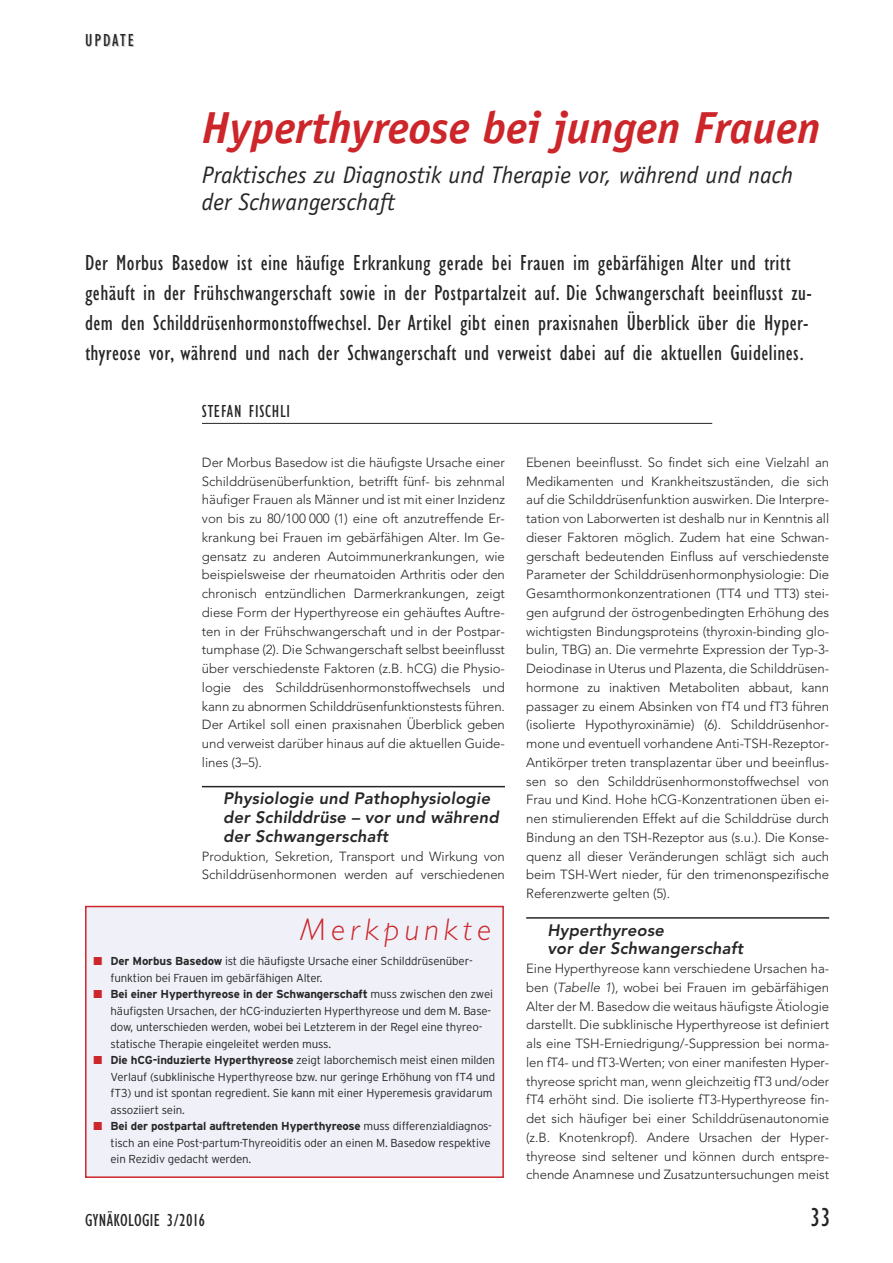
<style>
.page{position:relative;width:893px;height:1263px;background:#fff}
.page>*{position:absolute;margin:0;border:0;box-sizing:border-box;transform-origin:0 0}
.t1{font:italic 700 45px "Officina Sans";color:#cc262b}
.t2{font:italic 300 31.5px "Gill Sans";letter-spacing:.165em;color:#cc262b}
.t3{font:condensed 27px "Gill Sans";color:#272627}
.t4{font:italic 24px/27px "Officina Sans";color:#272627}
.t5{font:condensed 22.5px/30px "Gill Sans";letter-spacing:.02em;color:#272627}
.t6{font:condensed 18px "Gill Sans";letter-spacing:.035em;color:#272627}
.t7{font:italic 800 16.5px/18.8px "Avenir";letter-spacing:.01em;color:#272627}
.t8{font:300 13.2px/18.8px "Avenir";letter-spacing:-.005em;color:#272627;text-align:justify}
.t9{font:300 11.55px/16.5px "Interstate";letter-spacing:-.015em;color:#272627}
.s1{color:#cc262b}
.s2{font-weight:700}
.s3{font-style:italic}
</style>
<div class="page">
<hr style="left:202px;top:786px;width:303px;height:1px;background:#272627">
<hr style="left:526px;top:917px;width:303px;height:2px;background:#272627">
<hr style="left:202px;top:423px;width:510px;height:1px;background:#272627">
<div style="left:87px;top:907px;width:415px;height:269px;background:#eff0f8"></div>
<div style="left:85px;top:906px;width:419px;height:272px;border:2px solid #cc262b"></div>
<h3 class="t6" style="left:85px;top:33px;width:51px">UPDATE</h3>
<h1 class="t1" style="left:202px;top:111px;width:620px">Hyperthyreose bei jungen Frauen</h1>
<h3 class="t4" style="left:202px;top:163px;width:593px">Praktisches zu Diagnostik und Therapie vor, während und nach der Schwangerschaft</h3>
<p class="t5" style="left:85px;top:249px;width:728px">Der Morbus Basedow ist eine häufige Erkrankung gerade bei Frauen im gebärfähigen Alter und tritt gehäuft in der Frühschwangerschaft sowie in der Postpartalzeit auf. Die Schwangerschaft beeinflusst zu&shy;dem den Schilddrüsenhormonstoffwechsel. Der Artikel gibt einen praxisnahen Überblick über die Hyper&shy;thyreose vor, während und nach der Schwangerschaft und verweist dabei auf die aktuellen Guidelines.</p>
<h3 class="t6" style="left:202px;top:404px;width:89px">STEFAN FISCHLI</h3>
<p class="t8" style="left:202px;top:453px;width:304px">Der Morbus Basedow ist die häufigste Ursache einer Schilddrüsenüberfunktion, betrifft fünf- bis zehnmal häufiger Frauen als Männer und ist mit einer Inzidenz von bis zu 80/100 000 (1) eine oft anzutreffende Er&shy;krankung bei Frauen im gebärfähigen Alter. Im Ge&shy;gensatz zu anderen Autoimmunerkrankungen, wie beispielsweise der rheumatoiden Arthritis oder den chronisch entzündlichen Darmerkrankungen, zeigt diese Form der Hyperthyreose ein gehäuftes Auftre&shy;ten in der Frühschwangerschaft und in der Postpar&shy;tumphase (2). Die Schwangerschaft selbst beeinflusst über verschiedenste Faktoren (z.B. hCG) die Physio&shy;logie des Schilddrüsenhormonstoffwechsels und kann zu abnormen Schilddrüsenfunktionstests führen.<br>Der Artikel soll einen praxisnahen Überblick geben und verweist darüber hinaus auf die aktuellen Guide&shy;lines (3–5).</p>
<p class="t7" style="left:223px;top:789px;width:277px">Physiologie und Pathophysiologie der Schilddrüse – vor und während der Schwangerschaft</p>
<p class="t8" style="left:202px;top:847px;width:304px">Produktion, Sekretion, Transport und Wirkung von<br>Schilddrüsenhormonen werden auf verschiedenen</p>
<h2 class="t2" style="left:301px;top:917px;width:192px">Merkpunkte</h2>
<p class="t9" style="left:111px;top:953px;width:364px;text-indent:-17px"><span class="s1">■</span> <span class="s2">Der Morbus Basedow</span> ist die häufigste Ursache einer Schilddrüsenüber&shy;funktion bei Frauen im gebärfähigen Alter.</p>
<p class="t9" style="left:111px;top:986px;width:384px;text-indent:-17px"><span class="s1">■</span> <span class="s2">Bei einer Hyperthyreose in der Schwangerschaft</span> muss zwischen den zwei häufigsten Ursachen, der hCG-induzierten Hyperthyreose und dem M. Base&shy;dow, unterschieden werden, wobei bei Letzterem in der Regel eine thyreo&shy;statische Therapie eingeleitet werden muss.</p>
<p class="t9" style="left:111px;top:1052px;width:386px;text-indent:-17px"><span class="s1">■</span> <span class="s2">Die hCG-induzierte Hyperthyreose</span> zeigt laborchemisch meist einen milden Verlauf (subklinische Hyperthyreose bzw. nur geringe Erhöhung von fT4 und fT3) und ist spontan regredient. Sie kann mit einer Hyperemesis gravidarum assoziiert sein.</p>
<p class="t9" style="left:111px;top:1118px;width:383px;text-align:justify;text-indent:-17px"><span class="s1">■</span> <span class="s2">Bei der postpartal auftretenden Hyperthyreose</span> muss differenzialdiagnos&shy;tisch an eine Post-partum-Thyreoiditis oder an einen M. Basedow respektive ein Rezidiv gedacht werden.</p>
<p class="t8" style="left:526px;top:453px;width:304px">Ebenen beeinflusst. So findet sich eine Vielzahl an Medikamenten und Krankheitszuständen, die sich auf die Schilddrüsenfunktion auswirken. Die Interpre&shy;tation von Laborwerten ist deshalb nur in Kenntnis all dieser Faktoren möglich. Zudem hat eine Schwan&shy;gerschaft bedeutenden Einfluss auf verschiedenste Parameter der Schilddrüsenhormonphysiologie: Die Gesamthormonkonzentrationen (TT4 und TT3) stei&shy;gen aufgrund der östrogenbedingten Erhöhung des wichtigsten Bindungsproteins (thyroxin-binding glo&shy;bulin, TBG) an. Die vermehrte Expression der Typ-3- Deiodinase in Uterus und Plazenta, die Schilddrüsen&shy;hormone zu inaktiven Metaboliten abbaut, kann passager zu einem Absinken von fT4 und fT3 führen (isolierte Hypothyroxinämie) (6). Schilddrüsenhor&shy;mone und eventuell vorhandene Anti-TSH-Rezeptor-Antikörper treten transplazentar über und beeinflus&shy;sen so den Schilddrüsenhormonstoffwechsel von Frau und Kind. Hohe hCG-Konzentrationen üben ei&shy;nen stimulierenden Effekt auf die Schilddrüse durch Bindung an den TSH-Rezeptor aus (s.u.). Die Konse&shy;quenz all dieser Veränderungen schlägt sich auch beim TSH-Wert nieder, für den trimenonspezifische Referenzwerte gelten (5).</p>
<p class="t7" style="left:547px;top:921px;width:197px">Hyperthyreose<br>vor der Schwangerschaft</p>
<p class="t8" style="left:526px;top:959px;width:304px">Eine Hyperthyreose kann verschiedene Ursachen ha&shy;ben (<span class="s3">Tabelle 1</span>), wobei bei Frauen im gebärfähigen Alter der M. Basedow die weitaus häufigste Ätiologie darstellt. Die subklinische Hyperthyreose ist definiert als eine TSH-Erniedrigung/-Suppression bei norma&shy;len fT4- und fT3-Werten; von einer manifesten Hyper&shy;thyreose spricht man, wenn gleichzeitig fT3 und/oder fT4 erhöht sind. Die isolierte fT3-Hyperthyreose fin&shy;det sich häufiger bei einer Schilddrüsenautonomie (z.B. Knotenkropf). Andere Ursachen der Hyper&shy;thyreose sind seltener und können durch entspre&shy;chende Anamnese und Zusatzuntersuchungen meist</p>
<h3 class="t6" style="left:85px;top:1213px;width:122px">GYNÄKOLOGIE 3/2016</h3>
<h3 class="t3" style="left:810px;top:1207px;width:22px">33</h3>
</div>
